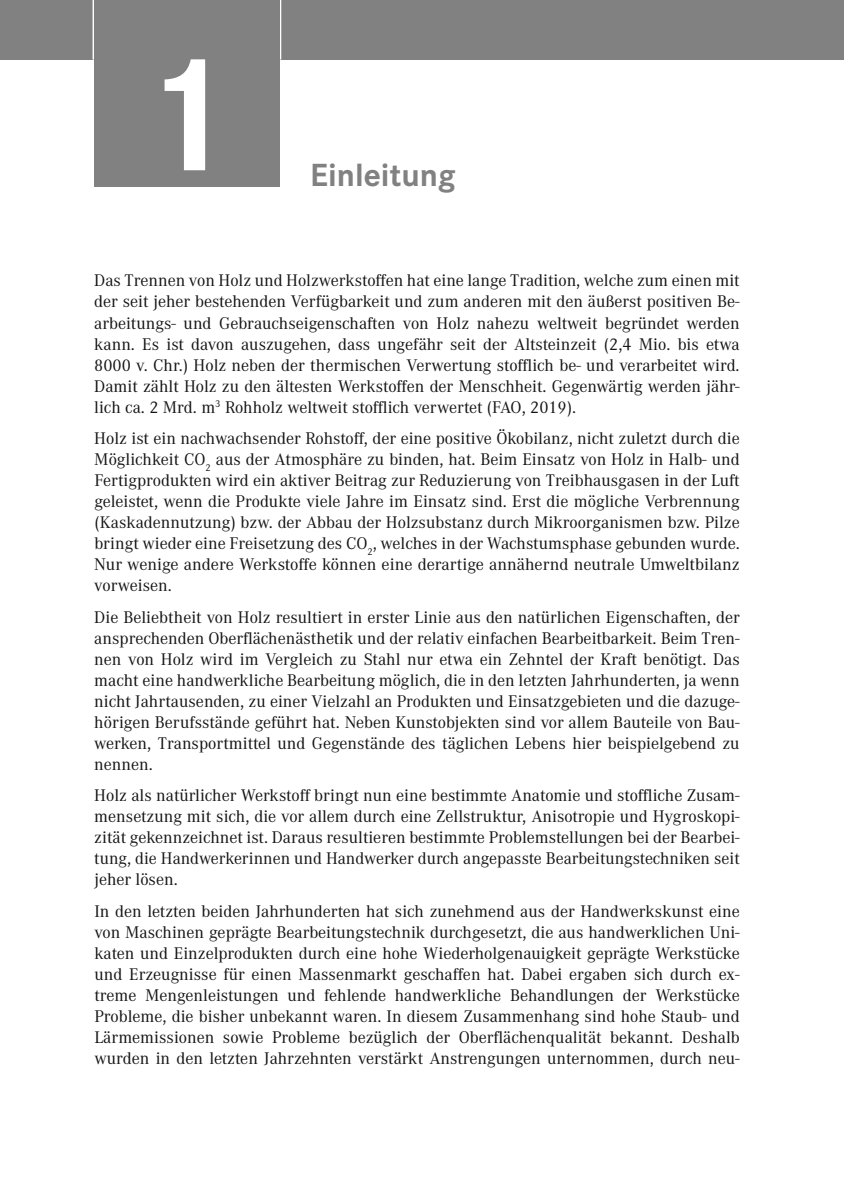
<style>
.page{position:relative;width:844px;height:1191px;background:#fff}
.page>*{position:absolute;margin:0;border:0;box-sizing:border-box;transform-origin:0 0}
.t1{font:700 169.75px "Corporate S Pro";color:#fff}
.t2{font:700 33.25px "Corporate S Pro";color:#818181}
.t3{font:17.5px/21px "Corporate A Pro";color:#131413;text-align:justify}
</style>
<div class="page">
<div style="left:0;top:0;width:843px;height:60px;background:#818181"></div>
<hr style="left:279px;top:0;width:2px;height:60px;background:#fff">
<hr style="left:93px;top:0;width:1px;height:60px;background:#fff">
<div style="left:94px;top:0;width:185px;height:187px;background:#818181"></div>
<h1 class="t1" style="left:136px;top:-20px;width:98px">1</h1>
<h2 class="t2" style="left:310px;top:149px;width:147px">Einleitung</h2>
<p class="t3" style="left:94px;top:269px;width:646px;text-align:left">Das Trennen von Holz und Holzwerkstoffen hat eine lange Tradition, welche zum einen mit der seit jeher bestehenden Verfügbarkeit und zum anderen mit den äußerst positiven Be-- arbeitungs- und Gebrauchseigenschaften von Holz nahezu weltweit begründet werden kann. Es ist davon auszugehen, dass ungefähr seit der Altsteinzeit (2,4 Mio. bis etwa 8000 v. Chr.) Holz neben der thermischen Verwertung stofflich be- und verarbeitet wird.<br>Damit zählt Holz zu den ältesten Werkstoffen der Menschheit. Gegenwärtig werden jähr&shy;lich ca. 2 Mrd. m<sup>3</sup> Rohholz weltweit stofflich verwertet (FAO, 2019).</p>
<p class="t3" style="left:94px;top:427px;width:646px">Holz ist ein nachwachsender Rohstoff, der eine positive Ökobilanz, nicht zuletzt durch die Möglichkeit CO<sub>2</sub> aus der Atmosphäre zu binden, hat. Beim Einsatz von Holz in Halb- und Fertigprodukten wird ein aktiver Beitrag zur Reduzierung von Treibhausgasen in der Luft geleistet, wenn die Produkte viele Jahre im Einsatz sind. Erst die mögliche Verbrennung (Kaskadennutzung) bzw. der Abbau der Holzsubstanz durch Mikroorganismen bzw. Pilze bringt wieder eine Freisetzung des CO<sub>2</sub>, welches in der Wachstumsphase gebunden wurde.<br>Nur wenige andere Werkstoffe können eine derartige annähernd neutrale Umweltbilanz vorweisen.</p>
<p class="t3" style="left:94px;top:605px;width:646px">Die Beliebtheit von Holz resultiert in erster Linie aus den natürlichen Eigenschaften, der ansprechenden Oberflächenästhetik und der relativ einfachen Bearbeitbarkeit. Beim Tren&shy;nen von Holz wird im Vergleich zu Stahl nur etwa ein Zehntel der Kraft benötigt. Das macht eine handwerkliche Bearbeitung möglich, die in den letzten Jahrhunderten, ja wenn nicht Jahrtausenden, zu einer Vielzahl an Produkten und Einsatzgebieten und die dazuge&shy;hörigen Berufsstände geführt hat. Neben Kunstobjekten sind vor allem Bauteile von Bau&shy;werken, Transportmittel und Gegenstände des täglichen Lebens hier beispielgebend zu nennen.</p>
<p class="t3" style="left:94px;top:784px;width:646px">Holz als natürlicher Werkstoff bringt nun eine bestimmte Anatomie und stoffliche Zusam&shy;mensetzung mit sich, die vor allem durch eine Zellstruktur, Anisotropie und Hygroskopi&shy;zität gekennzeichnet ist. Daraus resultieren bestimmte Problemstellungen bei der Bearbei&shy;tung, die Handwerkerinnen und Handwerker durch angepasste Bearbeitungstechniken seit jeher lösen.</p>
<p class="t3" style="left:94px;top:899px;width:646px">In den letzten beiden Jahrhunderten hat sich zunehmend aus der Handwerkskunst eine von Maschinen geprägte Bearbeitungstechnik durchgesetzt, die aus handwerklichen Uni&shy;katen und Einzelprodukten durch eine hohe Wiederholgenauigkeit geprägte Werkstücke und Erzeugnisse für einen Massenmarkt geschaffen hat. Dabei ergaben sich durch ex&shy;treme Mengenleistungen und fehlende handwerkliche Behandlungen der Werkstücke Probleme, die bisher unbekannt waren. In diesem Zusammenhang sind hohe Staub- und Lärmemissionen sowie Probleme bezüglich der Oberflächenqualität bekannt. Deshalb wurden in den letzten Jahrzehnten verstärkt Anstrengungen unternommen, durch neu-</p>
</div>
